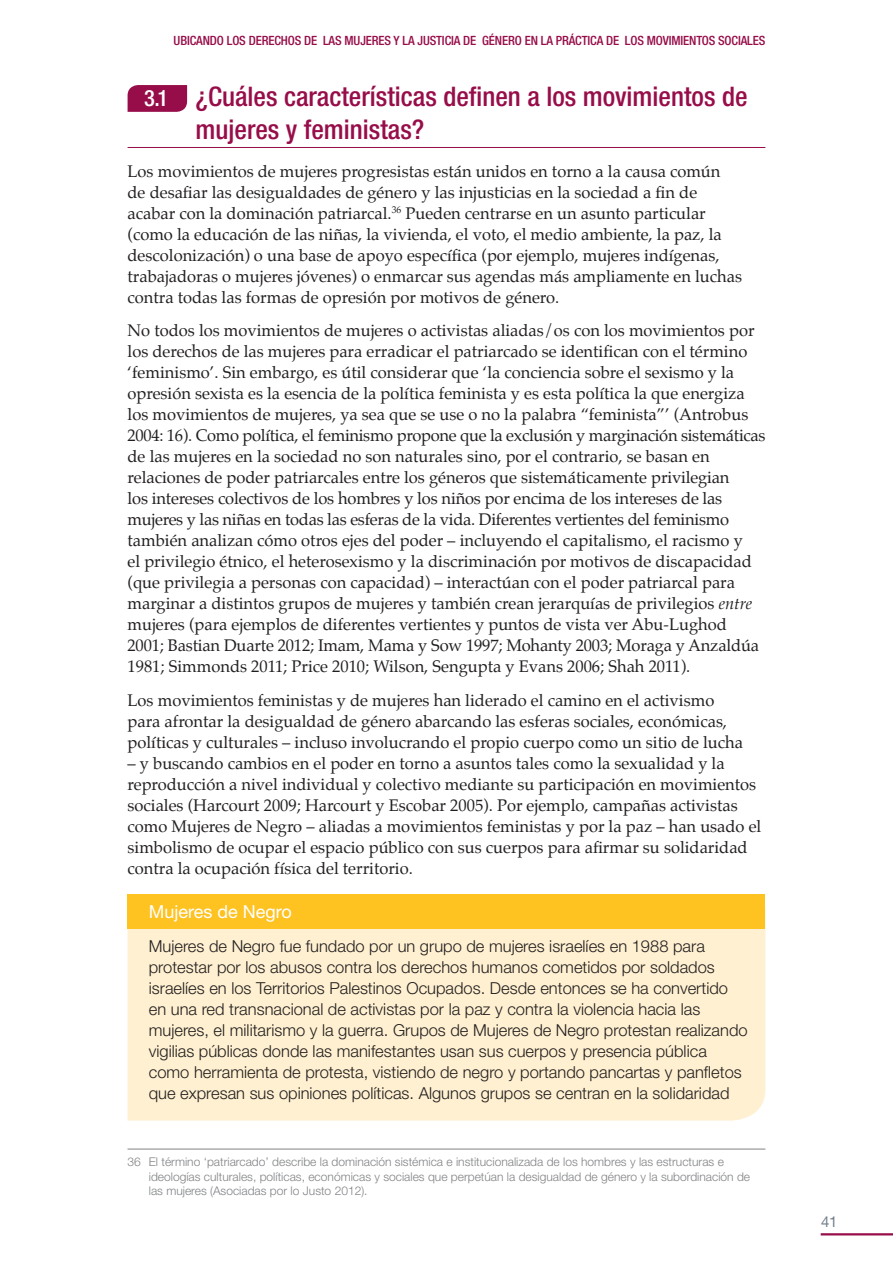
<style>
.page{position:relative;width:893px;height:1263px;background:#fff}
.page>*{position:absolute;margin:0;border:0;box-sizing:border-box;transform-origin:0 0}
.Section_heading{font:500 condensed 27px/33px "Helvetica Neue LT Std";color:#970d49}
.t1{font:500 condensed 22.5px "Helvetica Neue LT Std";color:#fff}
.In_box_title{font:18px "Helvetica Neue LT Std";color:#fff}
._11pt_Palatino_BodyC{font:16.5px/21px "Palatino";color:#231f20}
.In_box_body_copy{font:300 16.5px/21px "Helvetica Neue LT Std";color:#231f20}
.t2{font:15px "Helvetica Neue LT Std";color:#727f8a}
.t3{font:500 condensed 12.75px "Helvetica Neue LT Std";letter-spacing:-.01em;color:#970d49}
.Footnote{font:300 12px/14.2px "Helvetica Neue LT Std";color:#808285}
.s1{font-style:italic}
</style>
<div class="page">
<hr style="left:821px;top:1233px;width:72px;height:2px;background:#970d49">
<div style="left:128px;top:928px;width:637px;height:192px;background:#fef0d0"></div>
<div style="left:128px;top:894px;width:637px;height:34px;background:#fec221"></div>
<hr style="left:128px;top:147px;width:637px;height:1px;background:#970d49">
<svg style="left:128px;top:85px;width:59px;height:27px"></svg>
<hr style="left:128px;top:1149px;width:637px;height:1px;background:#808285">
<p class="t3" style="left:174px;top:33px;width:14px">UBICAN</p>
<p class="t3" style="left:210px;top:33px;width:47px">DO LOS DERECHOS</p>
<p class="t3" style="left:304px;top:33px;width:57px">DE LAS MUJERES</p>
<p class="t3" style="left:394px;top:33px;width:36px">Y LA JUSTICIA</p>
<p class="t3" style="left:463px;top:33px;width:33px">DE GÉNERO</p>
<p class="t3" style="left:525px;top:33px;width:45px">EN LA PRÁCTICA</p>
<p class="t3" style="left:606px;top:33px;width:57px">DE LOS MOVIMIENTOS</p>
<p class="t3" style="left:718px;top:33px;width:14px">SOCIALES</p>
<p class="t1" style="left:144px;top:85px;width:26px">3.1</p>
<p class="Section_heading" style="left:196px;top:79px;width:553px">¿CUÁLES CARACTERÍSTICAS DEFINEN A LOS MOVIMIENTOS DE<br>MUJERES Y FEMINISTAS?</p>
<p class="_11pt_Palatino_BodyC" style="left:128px;top:160px;width:616px">Los movimientos de mujeres progresistas están unidos en torno a la causa común de desafiar las desigualdades de género y las injusticias en la sociedad a fin de acabar con la dominación patriarcal.<sup>36</sup> Pueden centrarse en un asunto particular (como la educación de las niñas, la vivienda, el voto, el medio ambiente, la paz, la descolonización) o una base de apoyo específica (por ejemplo, mujeres indígenas, trabajadoras o mujeres jóvenes) o enmarcar sus agendas más ampliamente en luchas contra todas las formas de opresión por motivos de género.</p>
<p class="_11pt_Palatino_BodyC" style="left:128px;top:320px;width:639px">No todos los movimientos de mujeres o activistas aliadas/os con los movimientos por los derechos de las mujeres para erradicar el patriarcado se identifican con el término ‘feminismo’. Sin embargo, es útil considerar que ‘la conciencia sobre el sexismo y la opresión sexista es la esencia de la política feminista y es esta política la que energiza los movimientos de mujeres, ya sea que se use o no la palabra “feminista”’ (Antrobus 2004: 16). Como política, el feminismo propone que la exclusión y marginación sistemáticas de las mujeres en la sociedad no son naturales sino, por el contrario, se basan en relaciones de poder patriarcales entre los géneros que sistemáticamente privilegian<br>los intereses colectivos de los hombres y los niños por encima de los intereses de las mujeres y las niñas en todas las esferas de la vida. Diferentes vertientes del feminismo también analizan cómo otros ejes del poder – incluyendo el capitalismo, el racismo y<br>el privilegio étnico, el heterosexismo y la discriminación por motivos de discapacidad (que privilegia a personas con capacidad) – interactúan con el poder patriarcal para marginar a distintos grupos de mujeres y también crean jerarquías de privilegios <span class="s1">entre </span>mujeres (para ejemplos de diferentes vertientes y puntos de vista ver Abu-Lughod 2001; Bastian Duarte 2012; Imam, Mama y Sow 1997; Mohanty 2003; Moraga y Anzaldúa 1981; Simmonds 2011; Price 2010; Wilson, Sengupta y Evans 2006; Shah 2011).</p>
<p class="_11pt_Palatino_BodyC" style="left:128px;top:690px;width:617px">Los movimientos feministas y de mujeres han liderado el camino en el activismo para afrontar la desigualdad de género abarcando las esferas sociales, económicas, políticas y culturales – incluso involucrando el propio cuerpo como un sitio de lucha</p>
<p class="_11pt_Palatino_BodyC" style="left:128px;top:753px;width:635px">– y buscando cambios en el poder en torno a asuntos tales como la sexualidad y la reproducción a nivel individual y colectivo mediante su participación en movimientos sociales (Harcourt 2009; Harcourt y Escobar 2005). Por ejemplo, campañas activistas como Mujeres de Negro – aliadas a movimientos feministas y por la paz – han usado el simbolismo de ocupar el espacio público con sus cuerpos para afirmar su solidaridad contra la ocupación física del territorio.</p>
<p class="In_box_title" style="left:149px;top:901px;width:145px">Mujeres de Negro</p>
<p class="In_box_body_copy" style="left:149px;top:935px;width:600px">Mujeres de Negro fue fundado por un grupo de mujeres israelíes en 1988 para protestar por los abusos contra los derechos humanos cometidos por soldados israelíes en los Territorios Palestinos Ocupados. Desde entonces se ha convertido en una red transnacional de activistas por la paz y contra la violencia hacia las mujeres, el militarismo y la guerra. Grupos de Mujeres de Negro protestan realizando vigilias públicas donde las manifestantes usan sus cuerpos y presencia pública como herramienta de protesta, vistiendo de negro y portando pancartas y panfletos que expresan sus opiniones políticas. Algunos grupos se centran en la solidaridad</p>
<p class="Footnote" style="left:149px;top:1155px;width:603px;text-indent:-21px">36 El término ‘patriarcado’ describe la dominación sistémica e institucionalizada de los hombres y las estructuras e ideologías culturales, políticas, económicas y sociales que perpetúan la desigualdad de género y la subordinación de las mujeres (Asociadas por lo Justo 2012).</p>
<p class="t2" style="left:821px;top:1212px;width:18px">41</p>
</div>
